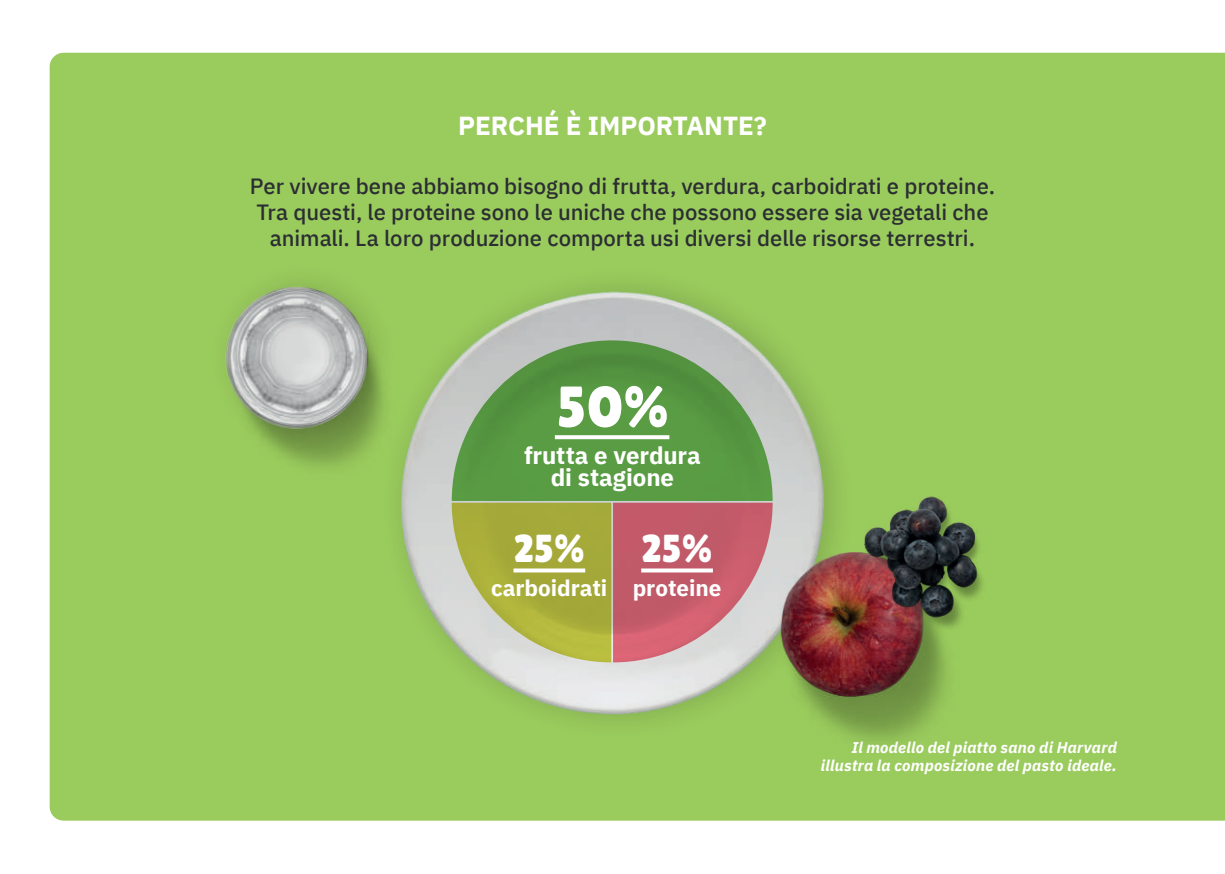
<style>
.page{position:relative;width:1225px;height:874px;background:#fff}
.page>*{position:absolute;margin:0;border:0;box-sizing:border-box;transform-origin:0 0}
.t1{font:57.6px "Lilita One";color:#fff}
.t2{font:39px "Lilita One";color:#fff}
.t3{font:700 26px "IBM Plex Sans";color:#fff}
.t4{font:700 24px/21.8px "IBM Plex Sans";letter-spacing:-.005em;color:#fff;text-align:center}
.t5{font:700 22.4px "IBM Plex Sans";letter-spacing:-.005em;color:#fff}
.t6{font:500 22px/26.4px "IBM Plex Sans";color:#2b2e32;text-align:center}
.t7{font:italic 700 15.6px/18.6px "IBM Plex Sans";letter-spacing:.015em;color:#fff;text-align:right}
</style>
<div class="page">
<div style="left:50px;top:53px;width:1175px;height:767px;background:#9acb5d"></div>
<img style="left:198px;top:252px;width:6px;height:208px">
<img style="left:204px;top:227px;width:252px;height:262px">
<img style="left:373px;top:262px;width:478px;height:479px">
<svg style="left:452px;top:340px;width:320px;height:160px;background:#6da15d"></svg>
<svg style="left:452px;top:502px;width:320px;height:160px;background:#be9770"></svg>
<svg style="left:555px;top:435px;width:114px;height:4px"></svg>
<svg style="left:513px;top:568px;width:72px;height:4px"></svg>
<svg style="left:641px;top:568px;width:72px;height:4px"></svg>
<img style="left:778px;top:551px;width:182px;height:204px">
<img style="left:864px;top:496px;width:123px;height:136px">
<p class="t3" style="left:458px;top:105px;width:310px">PERCHÉ È IMPORTANTE?</p>
<p class="t6" style="left:250px;top:171px;width:746px">Per vivere bene abbiamo bisogno di frutta, verdura, carboidrati e proteine.<br>Tra questi, le proteine sono le uniche che possono essere sia vegetali che animali. La loro produzione comporta usi diversi delle risorse terrestri.</p>
<h1 class="t1" style="left:556px;top:373px;width:114px">50%</h1>
<p class="t4" style="left:524px;top:442px;width:178px">frutta e verdura di stagione</p>
<h2 class="t2" style="left:513px;top:525px;width:73px">25%</h2>
<p class="t5" style="left:491px;top:570px;width:118px">carboidrati</p>
<h2 class="t2" style="left:641px;top:525px;width:73px">25%</h2>
<p class="t5" style="left:632px;top:570px;width:90px">proteine</p>
<p class="t7" style="left:821px;top:736px;width:297px">Il modello del piatto sano di Harvard illustra la composizione del pasto ideale.</p>
</div>
